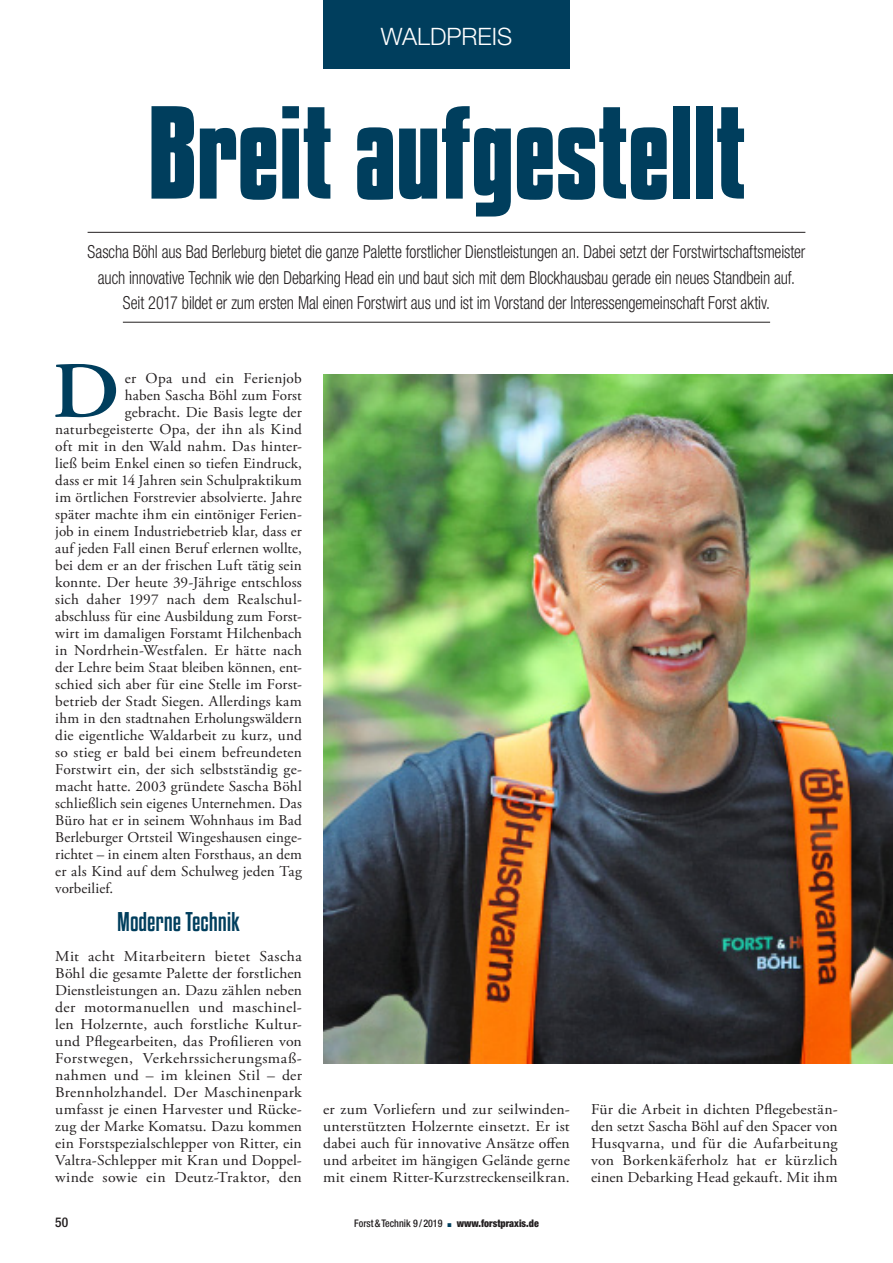
<style>
.page{position:relative;width:893px;height:1263px;background:#fff}
.page>*{position:absolute;margin:0;border:0;box-sizing:border-box;transform-origin:0 0}
.Ueberschrift_3{font:700 117px "Kenyan Coffee Rg";letter-spacing:-.01em;color:#003e5d}
.Initial_1{font:600 79.5px "Adobe Garamond Pro";color:#003e5d;scale:1.08 1}
.t1{font:300 24px "Helvetica Neue LT Std";color:#fff}
.Zwischenueberschrift{font:24px "Kenyan Coffee Rg";letter-spacing:-.005em;color:#003e5d}
.Vorspann_1{font:300 condensed 18px/25.5px "Helvetica Neue LT Std";letter-spacing:-.01em;color:#231f20;text-align:center;scale:.9 1}
.Initial_1-2{font:15px "Adobe Garamond Pro";letter-spacing:.01em;color:#231f20}
.Text_ohne_Einzug{font:15px/17px "Adobe Garamond Pro";letter-spacing:.015em;color:#231f20;text-align:justify;scale:1.05 1}
.t2{font:500 condensed 13.5px "Helvetica Neue LT Std";color:#231f20}
.t3{font:500 condensed 10.5px "Helvetica Neue LT Std";color:#231f20;scale:.95 1}
.s1{color:#003e5d}
.s2{font-weight:900}
</style>
<div class="page">
<div style="left:323px;top:0;width:247px;height:68px;background:#003e5d"></div>
<hr style="left:88px;top:232px;width:717px;height:1px;background:#231f20">
<hr style="left:123px;top:322px;width:647px;height:1px;background:#231f20">
<img style="left:323px;top:374px;width:570px;height:689px">
<p class="t1" style="left:381px;top:21px;width:133px">WALDPREIS</p>
<h3 class="t1" style="left:404px;top:21px;width:87px">RUBRIK</h3>
<p class="Ueberschrift_3" style="left:147px;top:82px;width:601px">Breit aufgestellt</p>
<p class="Vorspann_1" style="left:88px;top:239px;width:799px">Sascha Böhl aus Bad Berleburg bietet die ganze Palette forstlicher Dienstleistungen an. Dabei setzt der Forstwirtschaftsmeister auch innovative Technik wie den Debarking Head ein und baut sich mit dem Blockhausbau gerade ein neues Standbein auf.<br>Seit 2017 bildet er zum ersten Mal einen Forstwirt aus und ist im Vorstand der Interessengemeinschaft Forst aktiv.</p>
<p class="Initial_1" style="left:52px;top:346px;width:64px">D</p>
<p class="Initial_1-2" style="left:125px;top:369px;width:179px">er Opa und ein Ferienjob</p>
<p class="Initial_1-2" style="left:125px;top:386px;width:178px">haben Sascha Böhl zum Forst</p>
<p class="Initial_1-2" style="left:125px;top:403px;width:178px">gebracht. Die Basis legte der</p>
<p class="Initial_1-2" style="left:55px;top:420px;width:248px">naturbegeisterte Opa, der ihn als Kind</p>
<p class="Initial_1-2" style="left:55px;top:437px;width:248px">oft mit in den Wald nahm. Das hinter-</p>
<p class="Initial_1-2" style="left:55px;top:454px;width:248px">ließ beim Enkel einen so tiefen Eindruck,</p>
<p class="Initial_1-2" style="left:55px;top:471px;width:248px">dass er mit 14 Jahren sein Schulpraktikum</p>
<p class="Initial_1-2" style="left:55px;top:488px;width:248px">im örtlichen Forstrevier absolvierte. Jahre</p>
<p class="Initial_1-2" style="left:55px;top:505px;width:248px">später machte ihm ein eintöniger Ferien-</p>
<p class="Initial_1-2" style="left:55px;top:522px;width:248px">job in einem Industriebetrieb klar, dass er</p>
<p class="Initial_1-2" style="left:55px;top:539px;width:248px">auf jeden Fall einen Beruf erlernen wollte,</p>
<p class="Initial_1-2" style="left:55px;top:556px;width:248px">bei dem er an der frischen Luft tätig sein</p>
<p class="Initial_1-2" style="left:55px;top:573px;width:248px">konnte. Der heute 39-Jährige entschloss</p>
<p class="Initial_1-2" style="left:55px;top:590px;width:247px">sich daher 1997 nach dem Realschul-</p>
<p class="Initial_1-2" style="left:55px;top:607px;width:248px">abschluss für eine Ausbildung zum Forst-</p>
<p class="Initial_1-2" style="left:55px;top:624px;width:248px">wirt im damaligen Forstamt Hilchenbach</p>
<p class="Initial_1-2" style="left:55px;top:641px;width:248px">in Nordrhein-Westfalen. Er hätte nach</p>
<p class="Initial_1-2" style="left:55px;top:658px;width:248px">der Lehre beim Staat bleiben können, ent-</p>
<p class="Initial_1-2" style="left:55px;top:675px;width:248px">schied sich aber für eine Stelle im Forst-</p>
<p class="Initial_1-2" style="left:55px;top:692px;width:248px">betrieb der Stadt Siegen. Allerdings kam</p>
<p class="Initial_1-2" style="left:55px;top:709px;width:248px">ihm in den stadtnahen Erholungswäldern</p>
<p class="Initial_1-2" style="left:55px;top:726px;width:248px">die eigentliche Waldarbeit zu kurz, und</p>
<p class="Initial_1-2" style="left:55px;top:743px;width:248px">so stieg er bald bei einem befreundeten</p>
<p class="Initial_1-2" style="left:55px;top:760px;width:248px">Forstwirt ein, der sich selbstständig ge-</p>
<p class="Initial_1-2" style="left:55px;top:777px;width:248px">macht hatte. 2003 gründete Sascha Böhl</p>
<p class="Initial_1-2" style="left:55px;top:794px;width:248px">schließlich sein eigenes Unternehmen. Das</p>
<p class="Initial_1-2" style="left:55px;top:811px;width:248px">Büro hat er in seinem Wohnhaus im Bad</p>
<p class="Initial_1-2" style="left:55px;top:828px;width:248px">Berleburger Ortsteil Wingeshausen einge-</p>
<p class="Initial_1-2" style="left:55px;top:845px;width:248px">richtet – in einem alten Forsthaus, an dem</p>
<p class="Initial_1-2" style="left:55px;top:862px;width:248px">er als Kind auf dem Schulweg jeden Tag</p>
<p class="Initial_1-2" style="left:55px;top:879px;width:60px">vorbeilief.</p>
<p class="Zwischenueberschrift" style="left:117px;top:907px;width:124px">Moderne Technik</p>
<p class="Text_ohne_Einzug" style="left:55px;top:948px;width:236px">Mit acht Mitarbeitern bietet Sascha Böhl die gesamte Palette der forstlichen Dienstleistungen an. Dazu zählen neben der motormanuellen und maschinel&shy;len Holzernte, auch forstliche Kultur&shy;und Pflegearbeiten, das Profilieren von Forstwegen, Verkehrssicherungsmaß&shy;nahmen und – im kleinen Stil – der Brennholzhandel. Der Maschinenpark umfasst je einen Harvester und Rücke&shy;zug der Marke Komatsu. Dazu kommen ein Forstspezialschlepper von Ritter, ein Valtra-Schlepper mit Kran und Doppel&shy;winde sowie ein Deutz-Traktor, den</p>
<p class="Text_ohne_Einzug" style="left:323px;top:1101px;width:236px">er zum Vorliefern und zur seilwinden&shy;unterstützten Holzernte einsetzt. Er ist dabei auch für innovative Ansätze offen und arbeitet im hängigen Gelände gerne mit einem Ritter-Kurzstreckenseilkran.</p>
<p class="Text_ohne_Einzug" style="left:591px;top:1101px;width:236px">Für die Arbeit in dichten Pflegebestän&shy;den setzt Sascha Böhl auf den Spacer von Husqvarna, und für die Aufarbeitung von Borkenkäferholz hat er kürzlich einen Debarking Head gekauft. Mit ihm</p>
<p class="t2" style="left:55px;top:1214px;width:14px">50</p>
<p class="t3" style="left:354px;top:1217px;width:196px">Forst&amp;Technik 9 / 2019 <span class="s1">▪</span> <span class="s2">www.forstpraxis.de</span></p>
</div>
